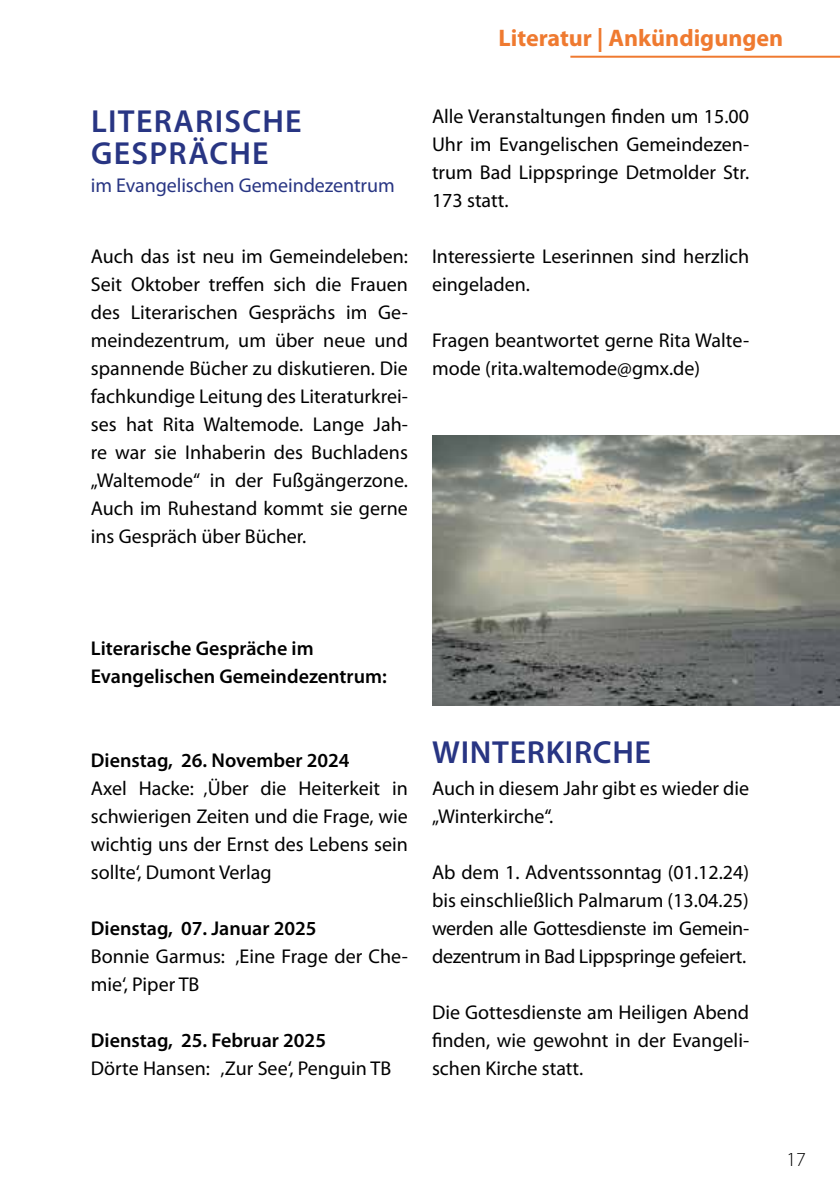
<style>
.page{position:relative;width:840px;height:1191px;background:#fff}
.page>*{position:absolute;margin:0;border:0;box-sizing:border-box;transform-origin:0 0}
.t1{font:600 32px/32px "Myriad Pro";letter-spacing:.04em;color:#283583}
.t2{font:600 32px "Myriad Pro";letter-spacing:.02em;color:#283583}
.t3{font:700 24px "Myriad Pro";color:#ef7a30}
.t4{font:20px/28px "Myriad Pro";color:#000;text-align:justify}
.t5{font:600 20px/28px "Myriad Pro";color:#000}
.t6{font:20px "Myriad Pro";letter-spacing:-.005em;color:#283583}
.t7{font:300 20px "Myriad Pro";color:#000}
</style>
<div class="page">
<hr style="left:570px;top:56px;width:269px;height:2px;background:#ef7a30">
<img style="left:432px;top:436px;width:407px;height:269px">
<h1 class="t1" style="left:91px;top:104px;width:212px">LITERARISCHE<br>GESPRÄCHE</h1>
<p class="t6" style="left:91px;top:173px;width:305px">im Evangelischen Gemeindezentrum</p>
<p class="t4" style="left:91px;top:242px;width:318px">Auch das ist neu im Gemeindeleben:<br>Seit Oktober treffen sich die Frauen des Literarischen Gesprächs im Ge&shy;meindezentrum, um über neue und spannende Bücher zu diskutieren. Die fachkundige Leitung des Literaturkrei&shy;ses hat Rita Waltemode. Lange Jah&shy;re war sie Inhaberin des Buchladens „Waltemode“ in der Fußgängerzone.<br>Auch im Ruhestand kommt sie gerne ins Gespräch über Bücher.</p>
<p class="t3" style="left:498px;top:23px;width:286px">Literatur | Ankündigungen</p>
<p class="t4" style="left:432px;top:102px;width:318px">Alle Veranstaltungen finden um 15.00<br>Uhr im Evangelischen Gemeindezen&shy;trum Bad Lippspringe Detmolder Str.<br>173 statt.</p>
<p class="t4" style="left:432px;top:242px;width:318px">Interessierte Leserinnen sind herzlich eingeladen.</p>
<p class="t4" style="left:432px;top:326px;width:318px">Fragen beantwortet gerne Rita Walte&shy;mode (rita.waltemode@gmx.de)</p>
<p class="t5" style="left:91px;top:633px;width:297px">Literarische Gespräche im<br>Evangelischen Gemeindezentrum:</p>
<p class="t5" style="left:91px;top:745px;width:260px">Dienstag, 26. November 2024</p>
<p class="t4" style="left:91px;top:774px;width:318px">Axel Hacke: ‚Über die Heiterkeit in schwierigen Zeiten und die Frage, wie wichtig uns der Ernst des Lebens sein sollte‘, Dumont Verlag</p>
<p class="t5" style="left:91px;top:913px;width:227px">Dienstag, 07. Januar 2025</p>
<p class="t4" style="left:91px;top:942px;width:318px">Bonnie Garmus: ‚Eine Frage der Che&shy;mie‘, Piper TB</p>
<p class="t5" style="left:91px;top:1025px;width:236px">Dienstag, 25. Februar 2025</p>
<p class="t4" style="left:91px;top:1054px;width:302px">Dörte Hansen: ‚Zur See‘, Penguin TB</p>
<h1 class="t2" style="left:432px;top:731px;width:220px">WINTERKIRCHE</h1>
<p class="t4" style="left:432px;top:774px;width:318px">Auch in diesem Jahr gibt es wieder die „Winterkirche“.</p>
<p class="t4" style="left:432px;top:858px;width:318px">Ab dem 1. Adventssonntag (01.12.24) bis einschließlich Palmarum (13.04.25) werden alle Gottesdienste im Gemein&shy;dezentrum in Bad Lippspringe gefeiert.</p>
<p class="t4" style="left:432px;top:998px;width:318px">Die Gottesdienste am Heiligen Abend finden, wie gewohnt in der Evangeli&shy;schen Kirche statt.</p>
<p class="t7" style="left:786px;top:1147px;width:21px">17</p>
</div>
